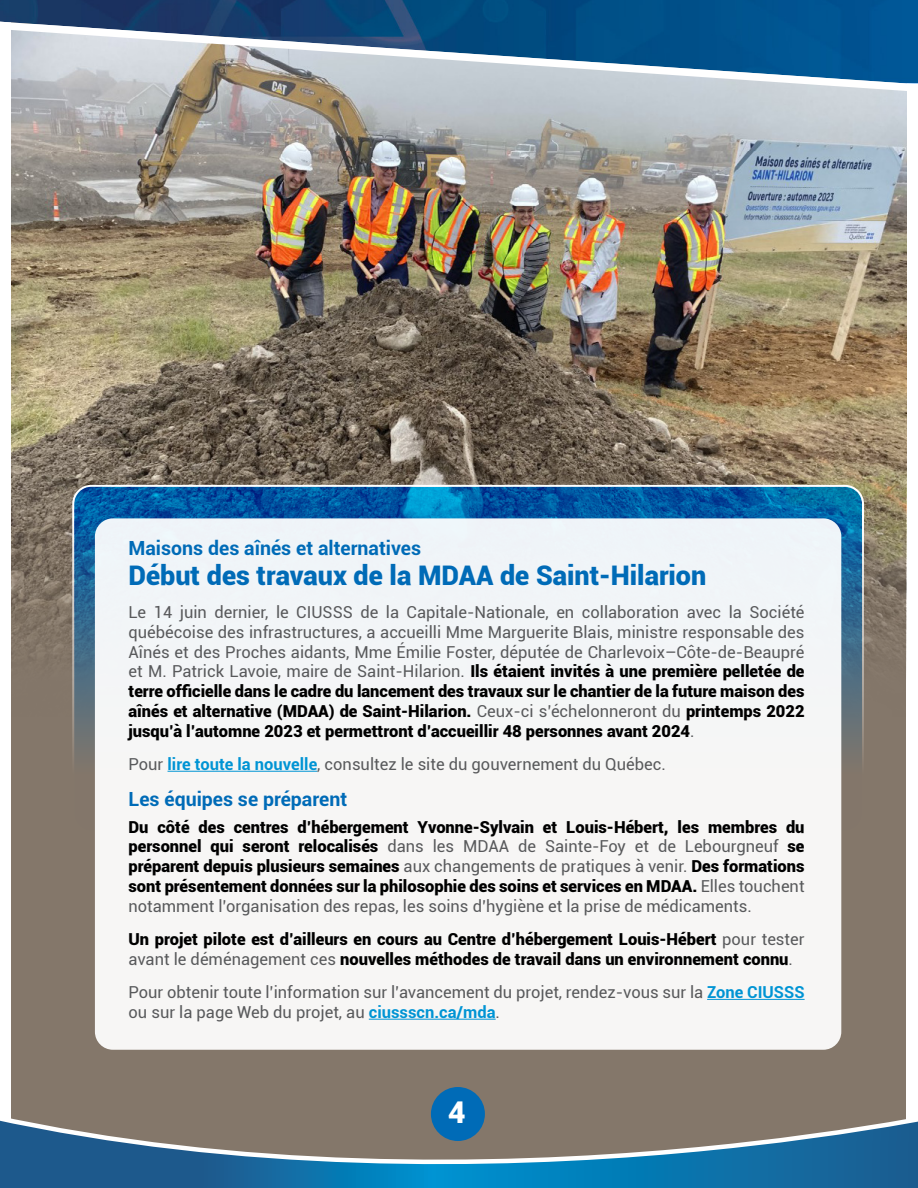
<style>
.page{position:relative;width:918px;height:1188px;background:#fff}
.page>*{position:absolute;margin:0;border:0;box-sizing:border-box;transform-origin:0 0}
.t1{font:900 30px "Roboto";color:#fff}
.t2{font:900 27px "Roboto";color:#006bb7}
.t3{font:700 19.5px "Roboto";color:#006bb7}
.t4{font:16.5px/19.8px "Roboto";color:#58595b;text-align:justify}
.t5{font:900 16.5px/19.8px "Roboto";color:#000;text-align:justify}
.s1{font-weight:900;color:#000}
.s2{font-weight:700;color:#0094d4}
.s3{font-weight:400;color:#58595b}
</style>
<div class="page">
<img style="left:0;top:0;width:918px;height:1188px">
<div style="left:95px;top:518px;width:746px;height:532px;background:#f7f6f5;border-radius:18px"></div>
<div style="left:431px;top:1087px;width:54px;height:54px;background:#006bb7;border-radius:50%"></div>
<hr style="left:168px;top:771px;width:149px;height:1px;background:#0094d4">
<hr style="left:707px;top:999px;width:98px;height:1px;background:#0094d4">
<hr style="left:369px;top:1019px;width:127px;height:1px;background:#0094d4">
<p class="t3" style="left:129px;top:534px;width:294px">Maisons des aînés et alternatives</p>
<h2 class="t2" style="left:129px;top:556px;width:579px">Début des travaux de la MDAA de Saint-Hilarion</h2>
<p class="t4" style="left:129px;top:602px;width:678px">Le 14 juin dernier, le CIUSSS de la Capitale-Nationale, en collaboration avec la Société québécoise des infrastructures, a accueilli Mme Marguerite Blais, ministre responsable des Aînés et des Proches aidants, Mme Émilie Foster, députée de Charlevoix–Côte-de-Beaupré et M. Patrick Lavoie, maire de Saint-Hilarion. <span class="s1">Ils étaient invités à une première pelletée de terre officielle dans le cadre du lancement des travaux sur le chantier de la future maison des aînés et alternative (MDAA) de Saint-Hilarion.</span> Ceux-ci s’échelonneront du <span class="s1">printemps 2022 jusqu’à l’automne 2023 et permettront d’accueillir 48 personnes avant 2024</span>.</p>
<p class="t4" style="left:129px;top:754px;width:539px">Pour <span class="s2">lire toute la nouvelle</span>, consultez le site du gouvernement du Québec.</p>
<p class="t3" style="left:129px;top:785px;width:220px">Les équipes se préparent</p>
<p class="t5" style="left:129px;top:816px;width:678px">Du côté des centres d’hébergement Yvonne-Sylvain et Louis-Hébert, les membres du personnel qui seront relocalisés <span class="s3">dans les MDAA de Sainte-Foy et de Lebourgneuf</span> se préparent depuis plusieurs semaines <span class="s3">aux changements de pratiques à venir.</span> Des formations sont présentement données sur la philosophie des soins et services en MDAA. <span class="s3">Elles touchent notamment l’organisation des repas, les soins d’hygiène et la prise de médicaments.</span></p>
<p class="t5" style="left:129px;top:929px;width:678px">Un projet pilote est d’ailleurs en cours au Centre d’hébergement Louis-Hébert <span class="s3">pour tester avant le déménagement ces</span> nouvelles méthodes de travail dans un environnement connu<span class="s3">.</span></p>
<p class="t4" style="left:129px;top:982px;width:678px">Pour obtenir toute l’information sur l’avancement du projet, rendez-vous sur la <span class="s2">Zone CIUSSS </span>ou sur la page Web du projet, au <span class="s2">ciussscn.ca/mda</span>.</p>
<h1 class="t1" style="left:448px;top:1091px;width:19px">4</h1>
</div>
